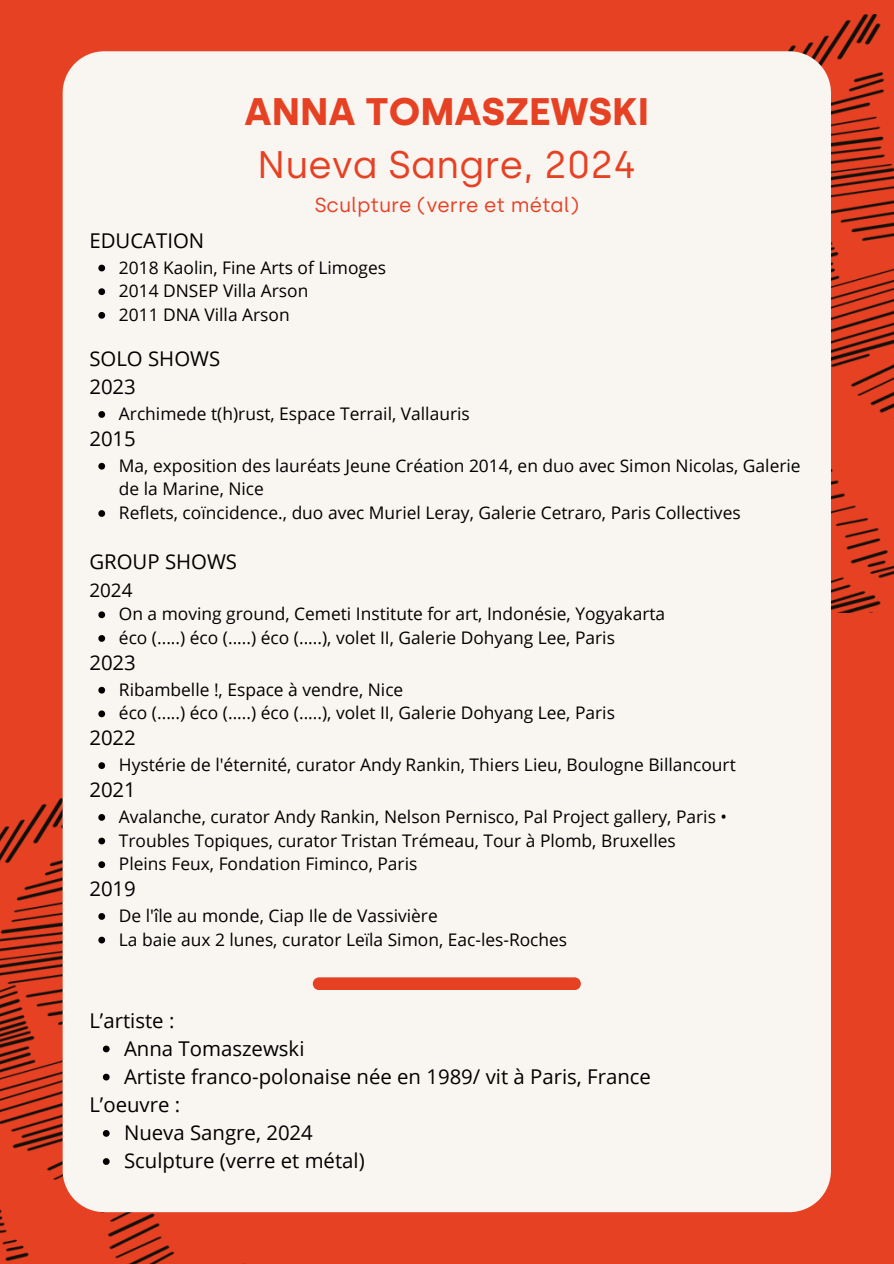
<style>
.page{position:relative;width:894px;height:1264px;background:#fff}
.page>*{position:absolute;margin:0;border:0;box-sizing:border-box;transform-origin:0 0}
.t1{font:38.4px "Silka";color:#e74124}
.t2{font:700 38.4px "Silka";color:#e74124}
.t3{font:20.4px/28.2px "Open Sans";color:#000}
.t4{font:20.25px "Silka";color:#e74124}
.t5{font:18.9px "Open Sans";color:#000}
.t6{font:17.4px/23.7px "Open Sans";color:#000}
</style>
<div class="page">
<div style="left:0;top:0;width:893px;height:1263px;background:#e74124"></div>
<img style="left:788px;top:15px;width:105px;height:597px">
<img style="left:0;top:798px;width:336px;height:465px">
<div style="left:63px;top:51px;width:767px;height:1161px;background:#f9f5f1"></div>
<svg style="left:98px;top:411px;width:7px;height:7px"></svg>
<svg style="left:98px;top:463px;width:7px;height:6px"></svg>
<svg style="left:98px;top:510px;width:7px;height:7px"></svg>
<svg style="left:98px;top:611px;width:7px;height:7px"></svg>
<svg style="left:98px;top:635px;width:7px;height:6px"></svg>
<svg style="left:98px;top:686px;width:7px;height:7px"></svg>
<svg style="left:98px;top:710px;width:7px;height:7px"></svg>
<svg style="left:98px;top:762px;width:7px;height:7px"></svg>
<svg style="left:98px;top:814px;width:7px;height:6px"></svg>
<svg style="left:98px;top:837px;width:7px;height:7px"></svg>
<svg style="left:98px;top:861px;width:7px;height:7px"></svg>
<svg style="left:98px;top:913px;width:7px;height:6px"></svg>
<svg style="left:98px;top:936px;width:7px;height:7px"></svg>
<svg style="left:313px;top:977px;width:267px;height:13px"></svg>
<svg style="left:98px;top:265px;width:7px;height:6px"></svg>
<svg style="left:98px;top:288px;width:7px;height:7px"></svg>
<svg style="left:98px;top:312px;width:7px;height:7px"></svg>
<svg style="left:103px;top:1045px;width:7px;height:7px"></svg>
<svg style="left:103px;top:1073px;width:7px;height:7px"></svg>
<svg style="left:103px;top:1129px;width:7px;height:7px"></svg>
<svg style="left:103px;top:1158px;width:7px;height:6px"></svg>
<h1 class="t2" style="left:244px;top:88px;width:406px">ANNA TOMASZEWSKI</h1>
<h1 class="t1" style="left:257px;top:141px;width:380px">Nueva Sangre, 2024</h1>
<p class="t4" style="left:314px;top:192px;width:266px">Sculpture (verre et métal)</p>
<p class="t3" style="left:89px;top:226px;width:116px">EDUCATION</p>
<p class="t6" style="left:119px;top:255px;width:269px">2018 Kaolin, Fine Arts of Limoges</p>
<h2 class="t6" style="left:119px;top:279px;width:191px">2014 DNSEP Villa Arson</h2>
<p class="t6" style="left:119px;top:302px;width:172px">2011 DNA Villa Arson</p>
<p class="t3" style="left:89px;top:344px;width:132px">SOLO SHOWS<br>2023</p>
<h1 class="t6" style="left:119px;top:401px;width:352px">Archimede t(h)rust, Espace Terrail, Vallauris</h1>
<p class="t3" style="left:89px;top:424px;width:48px">2015</p>
<p class="t6" style="left:119px;top:453px;width:683px">Ma, exposition des lauréats Jeune Création 2014, en duo avec Simon Nicolas, Galerie de la Marine, Nice</p>
<p class="t6" style="left:119px;top:500px;width:623px">Reflets, coïncidence., duo avec Muriel Leray, Galerie Cetraro, Paris Collectives</p>
<h1 class="t3" style="left:89px;top:546px;width:149px">GROUP SHOWS</h1>
<h1 class="t5" style="left:89px;top:576px;width:45px">2024</h1>
<p class="t6" style="left:119px;top:602px;width:547px">On a moving ground, Cemeti Institute for art, Indonésie, Yogyakarta</p>
<h2 class="t6" style="left:119px;top:625px;width:497px">éco (.....) éco (.....) éco (.....), volet II, Galerie Dohyang Lee, Paris</h2>
<p class="t3" style="left:89px;top:648px;width:48px">2023</p>
<p class="t6" style="left:119px;top:677px;width:286px">Ribambelle !, Espace à vendre, Nice</p>
<h1 class="t6" style="left:119px;top:701px;width:497px">éco (.....) éco (.....) éco (.....), volet II, Galerie Dohyang Lee, Paris</h1>
<p class="t3" style="left:89px;top:723px;width:48px">2022</p>
<p class="t6" style="left:119px;top:752px;width:618px">Hystérie de l'éternité, curator Andy Rankin, Thiers Lieu, Boulogne Billancourt</p>
<h2 class="t3" style="left:89px;top:775px;width:48px">2021</h2>
<p class="t6" style="left:119px;top:804px;width:609px">Avalanche, curator Andy Rankin, Nelson Pernisco, Pal Project gallery, Paris •</p>
<p class="t6" style="left:119px;top:828px;width:558px">Troubles Topiques, curator Tristan Trémeau, Tour à Plomb, Bruxelles</p>
<h2 class="t6" style="left:119px;top:851px;width:300px">Pleins Feux, Fondation Fiminco, Paris</h2>
<p class="t3" style="left:89px;top:874px;width:48px">2019</p>
<h2 class="t6" style="left:119px;top:903px;width:320px">De l'île au monde, Ciap Ile de Vassivière</h2>
<p class="t6" style="left:119px;top:927px;width:449px">La baie aux 2 lunes, curator Leïla Simon, Eac-les-Roches</p>
<p class="t3" style="left:89px;top:1005px;width:87px">L’artiste :</p>
<h2 class="t3" style="left:124px;top:1033px;width:182px">Anna Tomaszewski</h2>
<p class="t3" style="left:124px;top:1061px;width:528px">Artiste franco-polonaise née en 1989/ vit à Paris, France</p>
<p class="t3" style="left:89px;top:1089px;width:92px">L’oeuvre :</p>
<h2 class="t3" style="left:124px;top:1118px;width:190px">Nueva Sangre, 2024</h2>
<p class="t3" style="left:124px;top:1146px;width:242px">Sculpture (verre et métal)</p>
</div>
